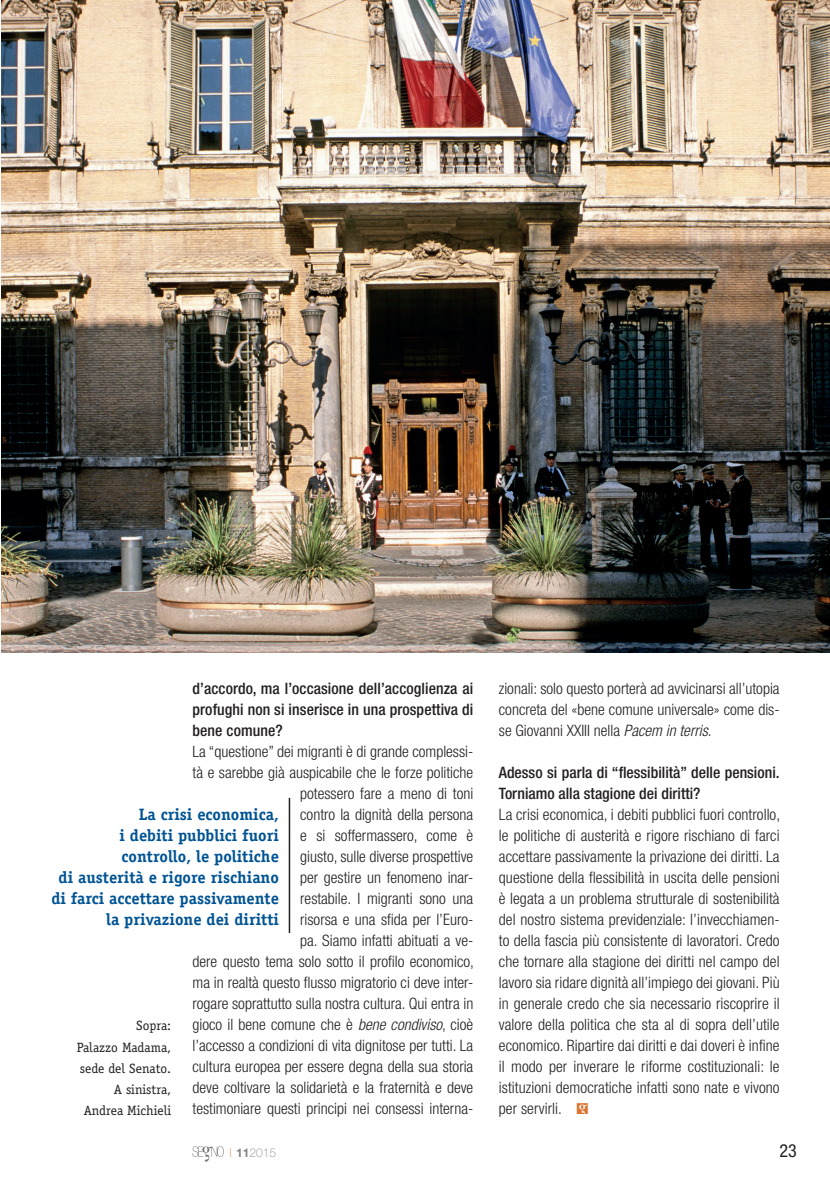
<style>
.page{position:relative;width:830px;height:1192px;background:#fff}
.page>*{position:absolute;margin:0;border:0;box-sizing:border-box;transform-origin:0 0}
.t1{font:condensed 18px "Helvetica Neue LT Std";color:#231f20}
.t2{font:700 16.5px/21px "Officina Serif Std";color:#005494;text-align:right}
.t3{font:300 condensed 15.75px/21px "Helvetica Neue LT Std";color:#231f20;text-align:justify}
.t4{font:500 condensed 15.75px/21px "Helvetica Neue LT Std";color:#231f20;text-align:justify}
.t5{font:13.5px/21px "Officina Serif Std";color:#231f20;text-align:right}
.t6{font:100 12px "Helvetica Neue LT Std";color:#808285}
.s1{font-style:italic}
.s2{color:#db7431}
.s3{font-weight:300;font-stretch:condensed;color:#e8a576}
.s4{font-weight:700}
</style>
<div class="page">
<img style="left:192px;top:1146px;width:31px;height:15px">
<img style="left:1px;top:0;width:829px;height:652px">
<hr style="left:289px;top:798px;width:1px;height:135px;background:#231f20">
<p class="t4" style="left:192px;top:678px;width:282px">d’accordo, ma l’occasione dell’accoglienza ai profughi non si inserisce in una prospettiva di bene comune?</p>
<p class="t3" style="left:192px;top:741px;width:283px;text-align:right">La “questione” dei migranti è di grande complessi&shy;tà e sarebbe già auspicabile che le forze politiche potessero fare a meno di toni<br>contro la dignità della persona<br>e si soffermassero, come è<br>giusto, sulle diverse prospettive<br>per gestire un fenomeno inar-<br>restabile. I migranti sono una<br>risorsa e una sfida per l’Euro-<br>pa. Siamo infatti abituati a ve-<br>dere questo tema solo sotto il profilo economico, ma in realtà questo flusso migratorio ci deve inter&shy;rogare soprattutto sulla nostra cultura. Qui entra in gioco il bene comune che è <span class="s1">bene condiviso</span>, cioè l’accesso a condizioni di vita dignitose per tutti. La cultura europea per essere degna della sua storia deve coltivare la solidarietà e la fraternità e deve testimoniare questi principi nei consessi interna-</p>
<p class="t2" style="left:51px;top:804px;width:229px">La crisi economica,<br>i debiti pubblici fuori controllo, le politiche<br>di austerità e rigore rischiano di farci accettare passivamente la privazione dei diritti</p>
<p class="t5" style="left:77px;top:1015px;width:96px">Sopra:<br>Palazzo Madama, sede del Senato.<br>A sinistra,<br>Andrea Michieli</p>
<p class="t3" style="left:499px;top:678px;width:282px">zionali: solo questo porterà ad avvicinarsi all’utopia concreta del «bene comune universale» come dis&shy;se Giovanni XXIII nella <span class="s1">Pacem in terris</span>.</p>
<p class="t4" style="left:499px;top:762px;width:282px">Adesso si parla di “flessibilità” delle pensioni.<br>Torniamo alla stagione dei diritti?</p>
<p class="t3" style="left:499px;top:804px;width:283px">La crisi economica, i debiti pubblici fuori controllo, le politiche di austerità e rigore rischiano di farci accettare passivamente la privazione dei diritti. La questione della flessibilità in uscita delle pensioni è legata a un problema strutturale di sostenibilità del nostro sistema previdenziale: l’invecchiamen&shy;to della fascia più consistente di lavoratori. Credo che tornare alla stagione dei diritti nel campo del lavoro sia ridare dignità all’impiego dei giovani. Più in generale credo che sia necessario riscoprire il valore della politica che sta al di sopra dell’utile economico. Ripartire dai diritti e dai doveri è infine il modo per inverare le riforme costituzionali: le istituzioni democratiche infatti sono nate e vivono per servirli. <span class="s2">■</span><sup>g</sup></p>
<p class="t6" style="left:229px;top:1145px;width:48px"><span class="s3">I</span> <span class="s4">11</span>2015</p>
<p class="t1" style="left:779px;top:1139px;width:19px">23</p>
</div>
